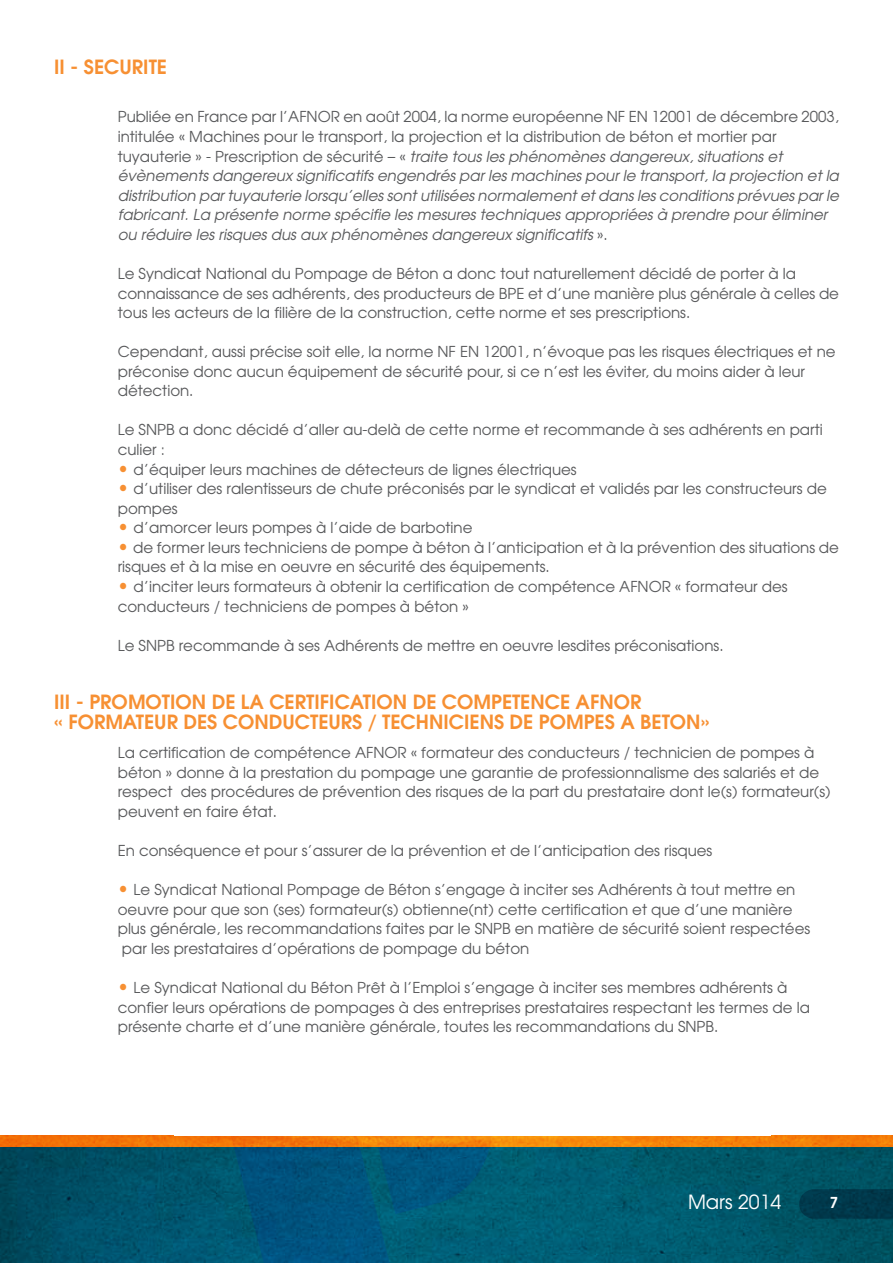
<style>
.page{position:relative;width:893px;height:1263px;background:#fff}
.page>*{position:absolute;margin:0;border:0;box-sizing:border-box;transform-origin:0 0}
.t1{font:19.5px/19.5px "Avant Garde Gras";color:#f79033}
.t2{font:19.5px "Avant Garde";color:#fff}
.t3{font:15px/19.5px "Avant Garde";color:#58595b}
.t4{font:15px/19.5px "Avant Garde Italique";color:#58595b}
.t5{font:15px "Avant Garde Gras";color:#fff}
.s1{font-family:"Avant Garde"}
</style>
<div class="page">
<img style="left:0;top:1135px;width:893px;height:128px">
<svg style="left:799px;top:1189px;width:94px;height:30px;background:#00394b"></svg>
<h1 class="t1" style="left:54px;top:56px;width:114px">II - SECURITE</h1>
<p class="t3" style="left:118px;top:107px;width:723px">Publiée en France par l’AFNOR en août 2004, la norme européenne NF EN 12001 de décembre 2003, intitulée « Machines pour le transport, la projection et la distribution de béton et mortier par</p>
<p class="t4" style="left:118px;top:146px;width:723px"><span class="s1">tuyauterie » - Prescription de sécurité – «</span> traite tous les phénomènes dangereux, situations et évènements dangereux significatifs engendrés par les machines pour le transport, la projection et la distribution par tuyauterie lorsqu’elles sont utilisées normalement et dans les conditions prévues par le fabricant. La présente norme spécifie les mesures techniques appropriées à prendre pour éliminer ou réduire les risques dus aux phénomènes dangereux significatifs <span class="s1">».</span></p>
<p class="t3" style="left:118px;top:263px;width:723px">Le Syndicat National du Pompage de Béton a donc tout naturellement décidé de porter à la connaissance de ses adhérents, des producteurs de BPE et d’une manière plus générale à celles de tous les acteurs de la filière de la construction, cette norme et ses prescriptions.</p>
<p class="t3" style="left:118px;top:342px;width:719px">Cependant, aussi précise soit elle, la norme NF EN 12001, n’évoque pas les risques électriques et ne préconise donc aucun équipement de sécurité pour, si ce n’est les éviter, du moins aider à leur détection.</p>
<p class="t3" style="left:118px;top:420px;width:706px">Le SNPB a donc décidé d’aller au-delà de cette norme et recommande à ses adhérents en parti</p>
<p class="t3" style="left:118px;top:440px;width:49px">culier :</p>
<p class="t3" style="left:134px;top:459px;width:445px">d’équiper leurs machines de détecteurs de lignes électriques</p>
<p class="t3" style="left:134px;top:479px;width:695px">d’utiliser des ralentisseurs de chute préconisés par le syndicat et validés par les constructeurs de</p>
<p class="t3" style="left:118px;top:498px;width:61px">pompes</p>
<p class="t3" style="left:134px;top:518px;width:340px">d’amorcer leurs pompes à l’aide de barbotine</p>
<p class="t3" style="left:133px;top:537px;width:707px">de former leurs techniciens de pompe à béton à l’anticipation et à la prévention des situations de</p>
<p class="t3" style="left:118px;top:557px;width:433px">risques et à la mise en oeuvre en sécurité des équipements.</p>
<p class="t3" style="left:134px;top:576px;width:656px">d’inciter leurs formateurs à obtenir la certification de compétence AFNOR « formateur des</p>
<p class="t3" style="left:118px;top:596px;width:353px">conducteurs / techniciens de pompes à béton »</p>
<p class="t3" style="left:118px;top:635px;width:607px">Le SNPB recommande à ses Adhérents de mettre en oeuvre lesdites préconisations.</p>
<h1 class="t1" style="left:54px;top:692px;width:587px">III - PROMOTION DE LA CERTIFICATION DE COMPETENCE AFNOR « FORMA</h1>
<h1 class="t1" style="left:136px;top:711px;width:575px">TEUR DES CONDUCTEURS / TECHNICIENS DE POMPES A BETON»</h1>
<p class="t3" style="left:118px;top:743px;width:714px">La certification de compétence AFNOR « formateur des conducteurs / technicien de pompes à béton » donne à la prestation du pompage une garantie de professionnalisme des salariés et de respect des procédures de prévention des risques de la part du prestataire dont le(s) formateur(s) peuvent en faire état.</p>
<p class="t3" style="left:118px;top:840px;width:596px">En conséquence et pour s’assurer de la prévention et de l’anticipation des risques</p>
<p class="t3" style="left:118px;top:880px;width:694px;text-indent:16px">Le Syndicat National Pompage de Béton s’engage à inciter ses Adhérents à tout mettre en oeuvre pour que son (ses) formateur(s) obtienne(nt) cette certification et que d’une manière plus générale, les recommandations faites par le SNPB en matière de sécurité soient respectées par les prestataires d’opérations de pompage du béton</p>
<p class="t3" style="left:118px;top:977px;width:694px;text-indent:16px">Le Syndicat National du Béton Prêt à l’Emploi s’engage à inciter ses membres adhérents à confier leurs opérations de pompages à des entreprises prestataires respectant les termes de la présente charte et d’une manière générale, toutes les recommandations du SNPB.</p>
<h1 class="t2" style="left:688px;top:1190px;width:95px">Mars 2014</h1>
<p class="t5" style="left:830px;top:1192px;width:10px">7</p>
</div>
